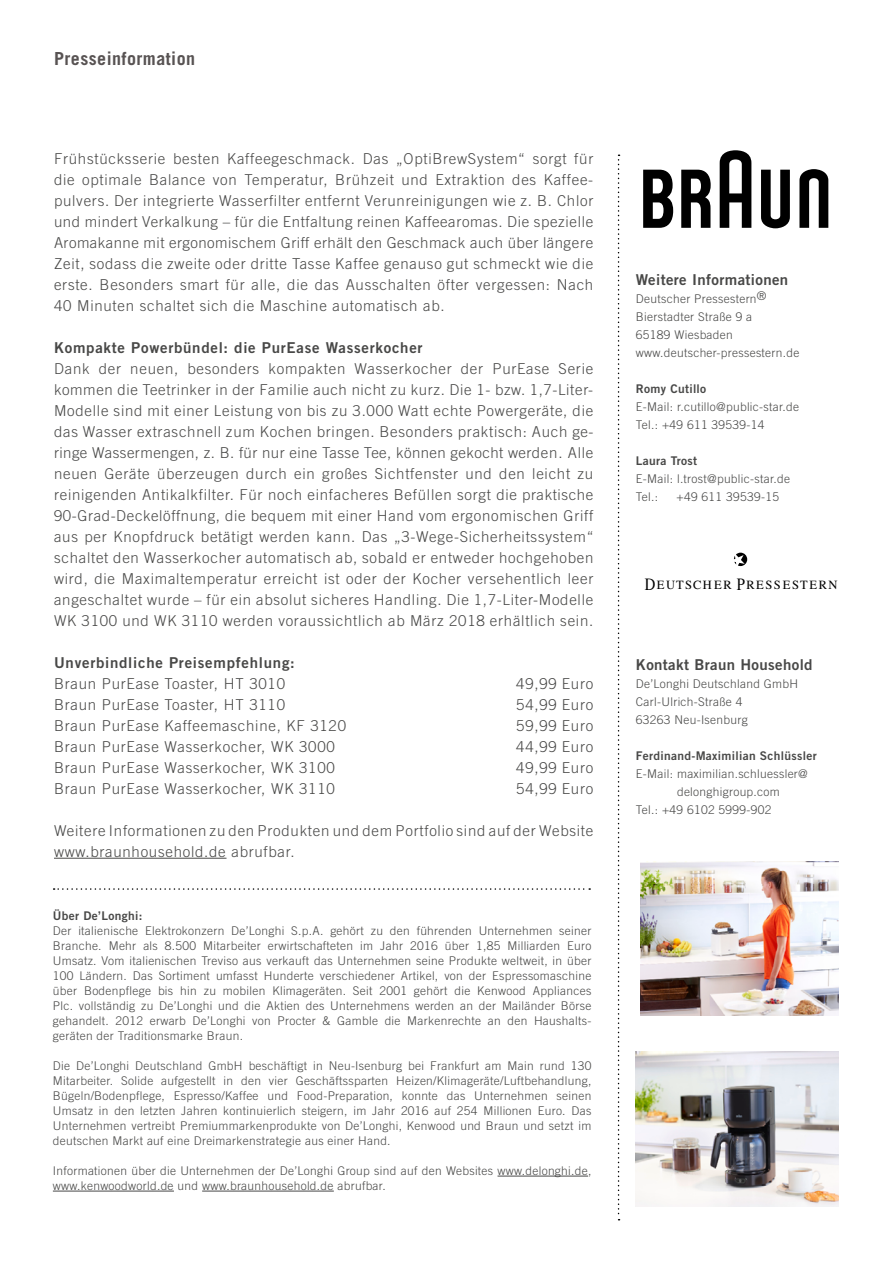
<style>
.page{position:relative;width:893px;height:1263px;background:#fff}
.page>*{position:absolute;margin:0;border:0;box-sizing:border-box;transform-origin:0 0}
.t1{font:700 18px "Trade Gothic LT";letter-spacing:.025em;color:#585353}
.t2{font:300 15px/21px "Trade Gothic LT";letter-spacing:.05em;color:#484847;text-align:justify}
.t3{font:15px "Trade Gothic LT Bold Two";letter-spacing:.05em;color:#484847}
.t4{font:15px "Trade Gothic LT Bold Two";letter-spacing:.025em;color:#484847}
.t5{font:12.6px "Times";letter-spacing:.12em;color:#000}
.t6{font:300 12px/15px "Trade Gothic LT";letter-spacing:.025em;color:#484847}
.t7{font:12px "Trade Gothic LT Bold Two";letter-spacing:.025em;color:#484847}
.s1{font-size:17.25px}
</style>
<div class="page">
<svg style="left:618px;top:155px;width:1px;height:1065px"></svg>
<hr style="left:54px;top:858px;width:172px;height:1px;background:#484847">
<svg style="left:643px;top:170px;width:30px;height:58px"></svg>
<svg style="left:681px;top:170px;width:30px;height:58px"></svg>
<svg style="left:720px;top:150px;width:31px;height:78px"></svg>
<svg style="left:761px;top:170px;width:29px;height:58px"></svg>
<svg style="left:799px;top:169px;width:29px;height:59px"></svg>
<svg style="left:734px;top:553px;width:13px;height:13px"></svg>
<svg style="left:54px;top:888px;width:536px;height:2px"></svg>
<hr style="left:497px;top:1176px;width:91px;height:1px;background:#484847">
<hr style="left:53px;top:1191px;width:121px;height:1px;background:#484847">
<hr style="left:202px;top:1191px;width:132px;height:1px;background:#484847">
<img style="left:640px;top:861px;width:199px;height:155px">
<img style="left:636px;top:1052px;width:203px;height:154px">
<p class="t1" style="left:54px;top:47px;width:143px">Presseinformation</p>
<p class="t2" style="left:54px;top:148px;width:541px">Frühstücksserie besten Kaffeegeschmack. Das „OptiBrewSystem“ sorgt für die optimale Balance von Temperatur, Brühzeit und Extraktion des Kaffee&shy;pulvers. Der integrierte Wasserfilter entfernt Verunreinigungen wie z. B. Chlor und mindert Verkalkung – für die Entfaltung reinen Kaffeearomas. Die spezielle Aromakanne mit ergonomischem Griff erhält den Geschmack auch über längere Zeit, sodass die zweite oder dritte Tasse Kaffee genauso gut schmeckt wie die erste. Besonders smart für alle, die das Ausschalten öfter vergessen: Nach 40 Minuten schaltet sich die Maschine automatisch ab.</p>
<p class="t3" style="left:54px;top:338px;width:370px">Kompakte Powerbündel: die PurEase Wasserkocher</p>
<p class="t2" style="left:54px;top:358px;width:541px">Dank der neuen, besonders kompakten Wasserkocher der PurEase Serie kommen die Teetrinker in der Familie auch nicht zu kurz. Die 1- bzw. 1,7-Liter-Modelle sind mit einer Leistung von bis zu 3.000 Watt echte Powergeräte, die das Wasser extraschnell zum Kochen bringen. Besonders praktisch: Auch ge&shy;ringe Wassermengen, z. B. für nur eine Tasse Tee, können gekocht werden. Alle neuen Geräte überzeugen durch ein großes Sichtfenster und den leicht zu reinigenden Antikalkfilter. Für noch einfacheres Befüllen sorgt die praktische 90-Grad-Deckelöffnung, die bequem mit einer Hand vom ergonomischen Griff aus per Knopfdruck betätigt werden kann. Das „3-Wege-Sicherheitssystem“ schaltet den Wasserkocher automatisch ab, sobald er entweder hochgehoben wird, die Maximaltemperatur erreicht ist oder der Kocher versehentlich leer angeschaltet wurde – für ein absolut sicheres Handling. Die 1,7-Liter-Modelle WK 3100 und WK 3110 werden voraussichtlich ab März 2018 erhältlich sein.</p>
<p class="t3" style="left:54px;top:653px;width:242px">Unverbindliche Preisempfehlung:</p>
<p class="t2" style="left:54px;top:673px;width:232px">Braun PurEase Toaster, HT 3010</p>
<p class="t2" style="left:516px;top:673px;width:79px">49,99 Euro</p>
<p class="t2" style="left:54px;top:694px;width:232px">Braun PurEase Toaster, HT 3110</p>
<p class="t2" style="left:516px;top:694px;width:79px">54,99 Euro</p>
<p class="t2" style="left:54px;top:715px;width:294px">Braun PurEase Kaffeemaschine, KF 3120</p>
<p class="t2" style="left:516px;top:715px;width:79px">59,99 Euro</p>
<p class="t2" style="left:54px;top:736px;width:282px">Braun PurEase Wasserkocher, WK 3000</p>
<p class="t2" style="left:516px;top:736px;width:79px">44,99 Euro</p>
<p class="t2" style="left:54px;top:757px;width:282px">Braun PurEase Wasserkocher, WK 3100</p>
<p class="t2" style="left:516px;top:757px;width:79px">49,99 Euro</p>
<p class="t2" style="left:54px;top:778px;width:282px">Braun PurEase Wasserkocher, WK 3110</p>
<p class="t2" style="left:516px;top:778px;width:79px">54,99 Euro</p>
<p class="t2" style="left:54px;top:820px;width:541px">Weitere Informationen zu den Produkten und dem Portfolio sind auf der Website www.braunhousehold.de abrufbar.</p>
<p class="t7" style="left:53px;top:908px;width:91px">Über De’Longhi:</p>
<p class="t6" style="left:53px;top:923px;width:540px;text-align:justify">Der italienische Elektrokonzern De’Longhi S.p.A. gehört zu den führenden Unternehmen seiner Branche. Mehr als 8.500 Mitarbeiter erwirtschafteten im Jahr 2016 über 1,85 Milliarden Euro Umsatz. Vom italienischen Treviso aus verkauft das Unternehmen seine Produkte weltweit, in über 100 Ländern. Das Sortiment umfasst Hunderte verschiedener Artikel, von der Espressomaschine über Bodenpflege bis hin zu mobilen Klimageräten. Seit 2001 gehört die Kenwood Appliances Plc. vollständig zu De’Longhi und die Aktien des Unternehmens werden an der Mailänder Börse gehandelt. 2012 erwarb De’Longhi von Procter &amp; Gamble die Markenrechte an den Haushalts&shy;geräten der Traditionsmarke Braun.</p>
<p class="t6" style="left:53px;top:1058px;width:540px;text-align:justify">Die De’Longhi Deutschland GmbH beschäftigt in Neu-Isenburg bei Frankfurt am Main rund 130<br>Mitarbeiter. Solide aufgestellt in den vier Geschäftssparten Heizen/Klimageräte/Luftbehandlung, Bügeln/Bodenpflege, Espresso/Kaffee und Food-Preparation, konnte das Unternehmen seinen Umsatz in den letzten Jahren kontinuierlich steigern, im Jahr 2016 auf 254 Millionen Euro. Das Unternehmen vertreibt Premiummarkenprodukte von De’Longhi, Kenwood und Braun und setzt im deutschen Markt auf eine Dreimarkenstrategie aus einer Hand.</p>
<p class="t6" style="left:53px;top:1163px;width:540px">Informationen über die Unternehmen der De’Longhi Group sind auf den Websites www.delonghi.de, www.kenwoodworld.de und www.braunhousehold.de abrufbar.</p>
<p class="t4" style="left:636px;top:271px;width:154px">Weitere Informationen</p>
<p class="t6" style="left:636px;top:290px;width:165px;line-height:18px">Deutscher Pressestern®<br>Bierstadter Straße 9 a<br>65189 Wiesbaden www.deutscher-pressestern.de</p>
<p class="t7" style="left:636px;top:382px;width:72px">Romy Cutillo</p>
<p class="t6" style="left:636px;top:398px;width:165px;line-height:18px">E-Mail: r.cutillo@public-star.de<br>Tel.: +49 611 39539-14</p>
<p class="t7" style="left:636px;top:454px;width:63px">Laura Trost</p>
<p class="t6" style="left:636px;top:470px;width:156px;line-height:18px">E-Mail: l.trost@public-star.de<br>Tel.:</p>
<p class="t6" style="left:677px;top:489px;width:104px">+49 611 39539-15</p>
<p class="t5" style="left:645px;top:573px;width:194px"><span class="s1">D</span>EUTSCHER <span class="s1">P</span>RESSESTERN</p>
<p class="t4" style="left:636px;top:655px;width:178px">Kontakt Braun Household</p>
<p class="t6" style="left:636px;top:674px;width:164px;line-height:18px">De’Longhi Deutschland GmbH<br>Carl-Ulrich-Straße 4<br>63263 Neu-Isenburg</p>
<p class="t7" style="left:636px;top:748px;width:182px">Ferdinand-Maximilian Schlüssler</p>
<p class="t6" style="left:636px;top:766px;width:173px">E-Mail: maximilian.schluessler@</p>
<p class="t6" style="left:677px;top:784px;width:104px">delonghigroup.com</p>
<p class="t6" style="left:636px;top:802px;width:137px">Tel.: +49 6102 5999-902</p>
</div>
